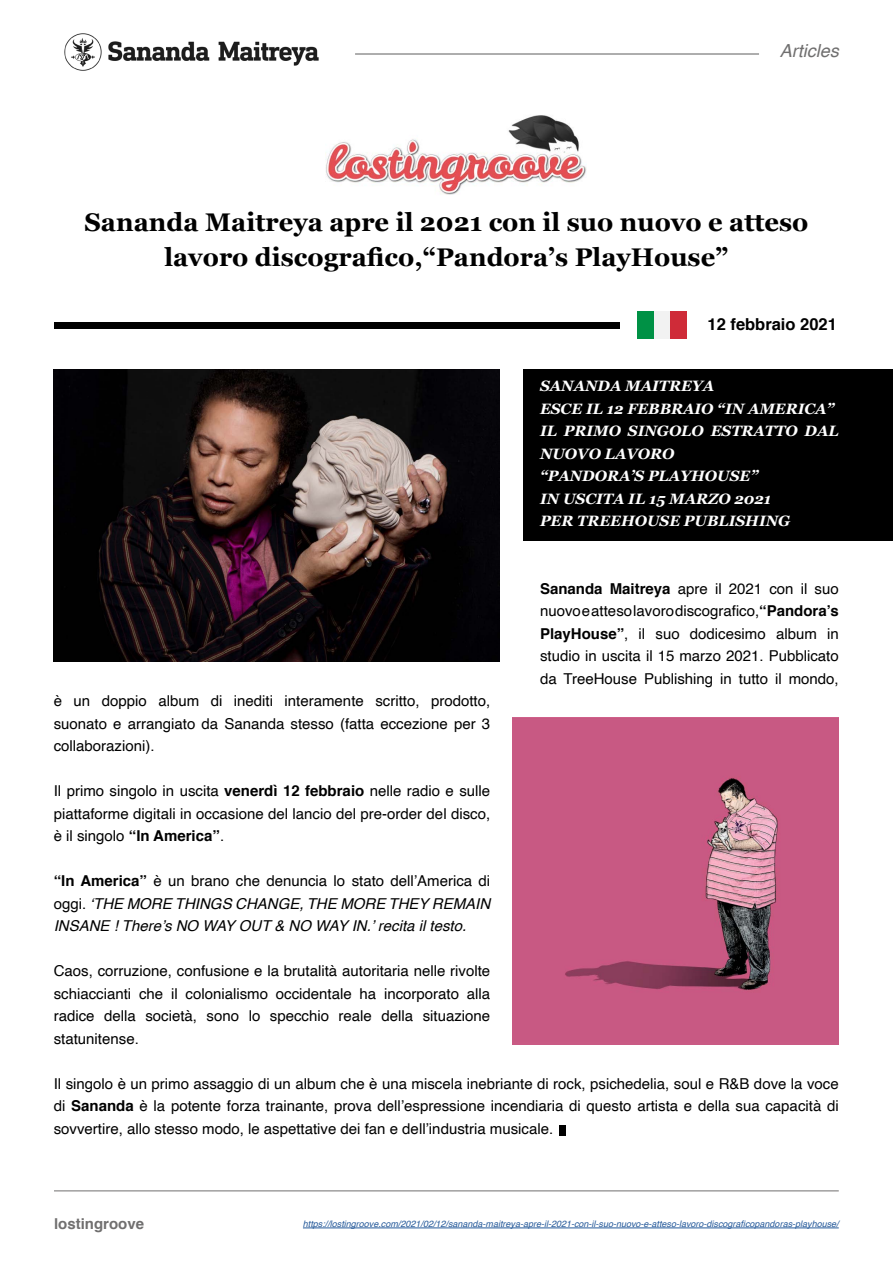
<style>
.page{position:relative;width:893px;height:1263px;background:#fff}
.page>*{position:absolute;margin:0;border:0;box-sizing:border-box;transform-origin:0 0}
.t1{font:700 25.5px/34.5px "Georgia";color:#000;text-align:center}
.t2{font:italic 18px "Helvetica";color:#706f6f}
.t3{font:700 16.5px "Helvetica";color:#000}
.t4{font:15px/22.5px "Helvetica";color:#000;text-align:justify}
.t5{font:italic 700 15px/22.5px "Georgia";color:#fff}
.t6{font:italic 15px/22.5px "Helvetica";color:#000;text-align:justify}
.t7{font:700 15px "Helvetica";color:#706f6f}
.t8{font:italic 9px "Helvetica";color:#275b9b}
.s1{font-weight:700}
.s2{font-weight:700;font-style:normal}
.s3{font-style:normal}
</style>
<div class="page">
<div style="left:523px;top:369px;width:370px;height:171px;background:#000"></div>
<div style="left:54px;top:322px;width:566px;height:6px;background:#000"></div>
<img style="left:64px;top:33px;width:255px;height:38px">
<hr style="left:355px;top:53px;width:404px;height:2px;background:#706f6f">
<hr style="left:54px;top:1190px;width:785px;height:1px;background:#706f6f">
<img style="left:326px;top:115px;width:260px;height:80px">
<hr style="left:303px;top:1227px;width:536px;height:1px;background:#275b9b">
<div style="left:559px;top:1125px;width:7px;height:10px;background:#000"></div>
<div style="left:637px;top:311px;width:17px;height:28px;background:#009145"></div>
<div style="left:654px;top:311px;width:16px;height:28px;background:#f2f2f2"></div>
<div style="left:670px;top:311px;width:17px;height:28px;background:#cf2b38"></div>
<img style="left:54px;top:369px;width:446px;height:293px">
<img style="left:513px;top:718px;width:326px;height:326px">
<p class="t2" style="left:780px;top:36px;width:61px">Articles</p>
<h1 class="t1" style="left:84px;top:204px;width:726px">Sananda Maitreya apre il 2021 con il suo nuovo e atteso lavoro discografico,“Pandora’s PlayHouse”</h1>
<p class="t3" style="left:708px;top:311px;width:131px">12 febbraio 2021</p>
<p class="t5" style="left:540px;top:374px;width:300px">SANANDA MAITREYA<br>ESCE IL 12 FEBBRAIO “IN AMERICA”<br>IL PRIMO SINGOLO ESTRATTO DAL<br>NUOVO LAVORO<br>“PANDORA’S PLAYHOUSE”<br>IN USCITA IL 15 MARZO 2021<br>PER TREEHOUSE PUBLISHING</p>
<p class="t4" style="left:540px;top:577px;width:300px"><span class="s1">Sananda Maitreya</span> apre il 2021 con il suo nuovo e atteso lavoro discografico,<span class="s1">“Pandora’s PlayHouse”</span>, il suo dodicesimo album in studio in uscita il 15 marzo 2021. Pubblicato da TreeHouse Publishing in tutto il mondo,</p>
<p class="t4" style="left:54px;top:690px;width:438px">è un doppio album di inediti interamente scritto, prodotto, suonato e arrangiato da Sananda stesso (fatta eccezione per 3 collaborazioni).</p>
<p class="t4" style="left:54px;top:780px;width:438px">Il primo singolo in uscita <span class="s1">venerdì 12 febbraio</span> nelle radio e sulle piattaforme digitali in occasione del lancio del pre-order del disco, è il singolo <span class="s1">“In America”</span>.</p>
<p class="t6" style="left:54px;top:870px;width:438px"><span class="s2">“In America”</span> <span class="s3">è un brano che denuncia lo stato dell’America di oggi.</span> ‘THE MORE THINGS CHANGE, THE MORE THEY REMAIN INSANE ! There’s NO WAY OUT &amp; NO WAY IN.’ recita il testo.</p>
<p class="t4" style="left:54px;top:960px;width:438px">Caos, corruzione, confusione e la brutalità autoritaria nelle rivolte schiaccianti che il colonialismo occidentale ha incorporato alla radice della società, sono lo specchio reale della situazione statunitense.</p>
<p class="t4" style="left:54px;top:1072px;width:786px">Il singolo è un primo assaggio di un album che è una miscela inebriante di rock, psichedelia, soul e R&amp;B dove la voce di <span class="s1">Sananda</span> è la potente forza trainante, prova dell’espressione incendiaria di questo artista e della sua capacità di sovvertire, allo stesso modo, le aspettative dei fan e dell’industria musicale.</p>
<p class="t7" style="left:54px;top:1211px;width:92px">lostingroove</p>
<p class="t8" style="left:303px;top:1217px;width:537px">https://lostingroove.com/2021/02/12/sananda-maitreya-apre-il-2021-con-il-suo-nuovo-e-atteso-lavoro-discograficopandoras-playhouse/</p>
</div>
